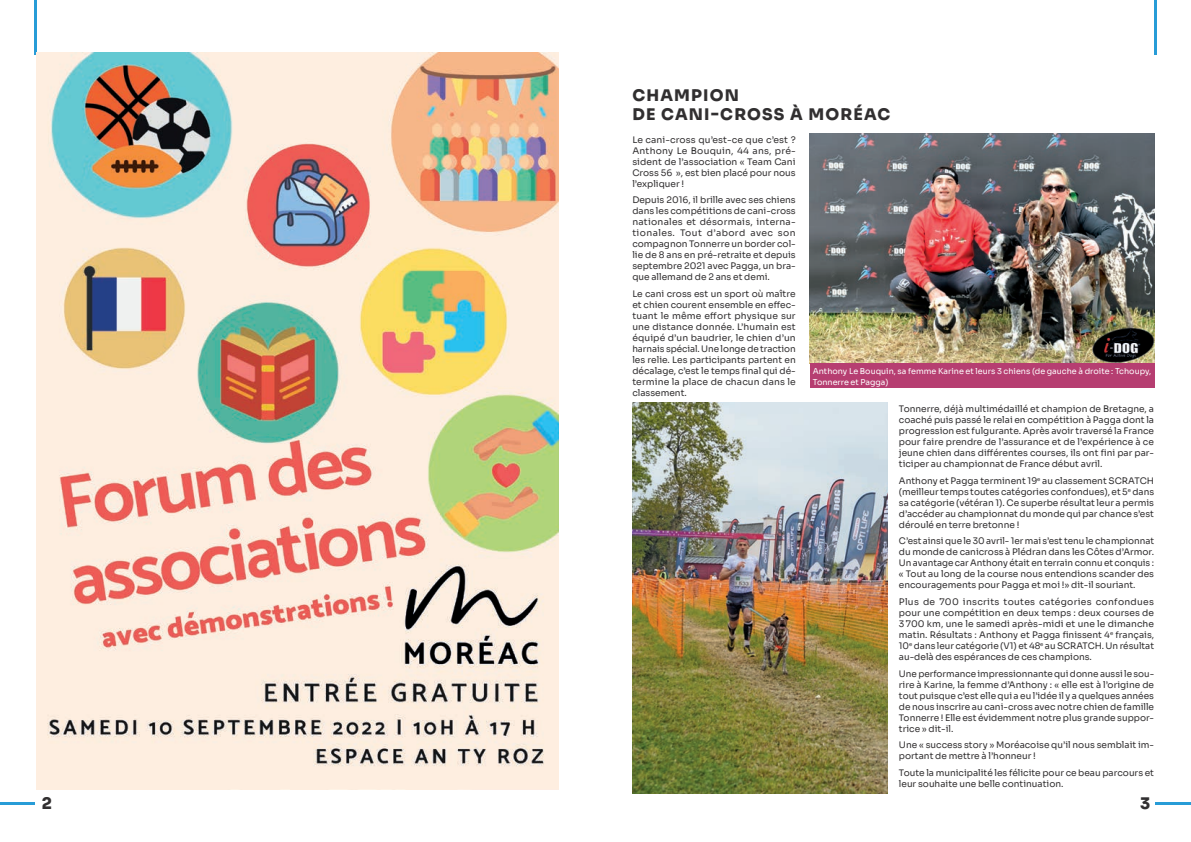
<style>
.page{position:relative;width:1191px;height:842px;background:#fff}
.page>*{position:absolute;margin:0;border:0;box-sizing:border-box;transform-origin:0 0}
.Titre{font:800 16px/19.2px "Sora";letter-spacing:.075em;color:#312f30}
.Texte_Courant{font:9px/11px "Sora";color:#312f30;text-align:justify}
.Texte_Courant-2{font:8px/11px "Sora";color:#fff}
</style>
<div class="page">
<hr style="left:34px;top:0;width:3px;height:54px;background:#289cd7">
<hr style="left:0;top:802px;width:35px;height:3px;background:#289cd7">
<hr style="left:1154px;top:0;width:3px;height:54px;background:#289cd7">
<hr style="left:1155px;top:802px;width:36px;height:3px;background:#289cd7">
<img style="left:810px;top:134px;width:344px;height:230px">
<img style="left:632px;top:402px;width:255px;height:392px">
<div style="left:810px;top:364px;width:344px;height:24px;background:#b63e71"></div>
<img style="left:37px;top:52px;width:521px;height:738px">
<p class="Titre" style="left:632px;top:84px;width:259px">CHAMPION<br>DE CANI-CROSS À MORÉAC</p>
<p class="Texte_Courant" style="left:632px;top:133px;width:165px">Le cani-cross qu’est-ce que c’est ?<br>Anthony Le Bouquin, 44 ans, pré&shy;sident de l’association « Team Cani Cross 56 », est bien placé pour nous l’expliquer !</p>
<p class="Texte_Courant" style="left:632px;top:194px;width:165px">Depuis 2016, il brille avec ses chiens dans les compétitions de cani-cross nationales et désormais, interna&shy;tionales. Tout d’abord avec son compagnon Tonnerre un border col&shy;lie de 8 ans en pré-retraite et depuis septembre 2021 avec Pagga, un bra&shy;que allemand de 2 ans et demi.</p>
<p class="Texte_Courant" style="left:632px;top:287px;width:165px">Le cani cross est un sport où maître et chien courent ensemble en effec&shy;tuant le même effort physique sur une distance donnée. L’humain est équipé d’un baudrier, le chien d’un harnais spécial. Une longe de traction les relie. Les participants partent en décalage, c’est le temps final qui dé&shy;termine la place de chacun dans le classement.</p>
<p class="Texte_Courant-2" style="left:812px;top:365px;width:340px">Anthony Le Bouquin, sa femme Karine et leurs 3 chiens (de gauche à droite : Tchoupy,<br>Tonnerre et Pagga)</p>
<p class="Texte_Courant" style="left:899px;top:402px;width:257px">Tonnerre, déjà multimédaillé et champion de Bretagne, a coaché puis passé le relai en compétition à Pagga dont la progression est fulgurante. Après avoir traversé la France pour faire prendre de l’assurance et de l’expérience à ce jeune chien dans différentes courses, ils ont fini par par&shy;ticiper au championnat de France début avril.</p>
<p class="Texte_Courant" style="left:899px;top:474px;width:257px">Anthony et Pagga terminent 19<sup>e</sup> au classement SCRATCH (meilleur temps toutes catégories confondues), et 5<sup>e</sup> dans sa catégorie (vétéran 1). Ce superbe résultat leur a permis d’accéder au championnat du monde qui par chance s’est déroulé en terre bretonne !</p>
<p class="Texte_Courant" style="left:899px;top:535px;width:257px">C’est ainsi que le 30 avril- 1er mai s’est tenu le championnat du monde de canicross à Plédran dans les Côtes d’Armor.<br>Un avantage car Anthony était en terrain connu et conquis : « Tout au long de la course nous entendions scander des encouragements pour Pagga et moi !» dit-il souriant.</p>
<p class="Texte_Courant" style="left:899px;top:595px;width:257px">Plus de 700 inscrits toutes catégories confondues pour une compétition en deux temps : deux courses de 3700 km, une le samedi après-midi et une le dimanche matin. Résultats : Anthony et Pagga finissent 4<sup>e</sup> français, 10<sup>e</sup> dans leur catégorie (V1) et 48<sup>e</sup> au SCRATCH. Un résultat au-delà des espérances de ces champions.</p>
<p class="Texte_Courant" style="left:899px;top:667px;width:257px">Une performance impressionnante qui donne aussi le sou&shy;rire à Karine, la femme d’Anthony : « elle est à l’origine de tout puisque c’est elle qui a eu l’idée il y a quelques années de nous inscrire au cani-cross avec notre chien de famille Tonnerre ! Elle est évidemment notre plus grande suppor&shy;trice » dit-il.</p>
<p class="Texte_Courant" style="left:899px;top:739px;width:257px">Une « success story » Moréacoise qu’il nous semblait im&shy;portant de mettre à l’honneur !</p>
<p class="Texte_Courant" style="left:899px;top:767px;width:257px">Toute la municipalité les félicite pour ce beau parcours et leur souhaite une belle continuation.</p>
<h1 class="Titre" style="left:42px;top:793px;width:12px">2</h1>
<h1 class="Titre" style="left:1140px;top:793px;width:12px">3</h1>
</div>
